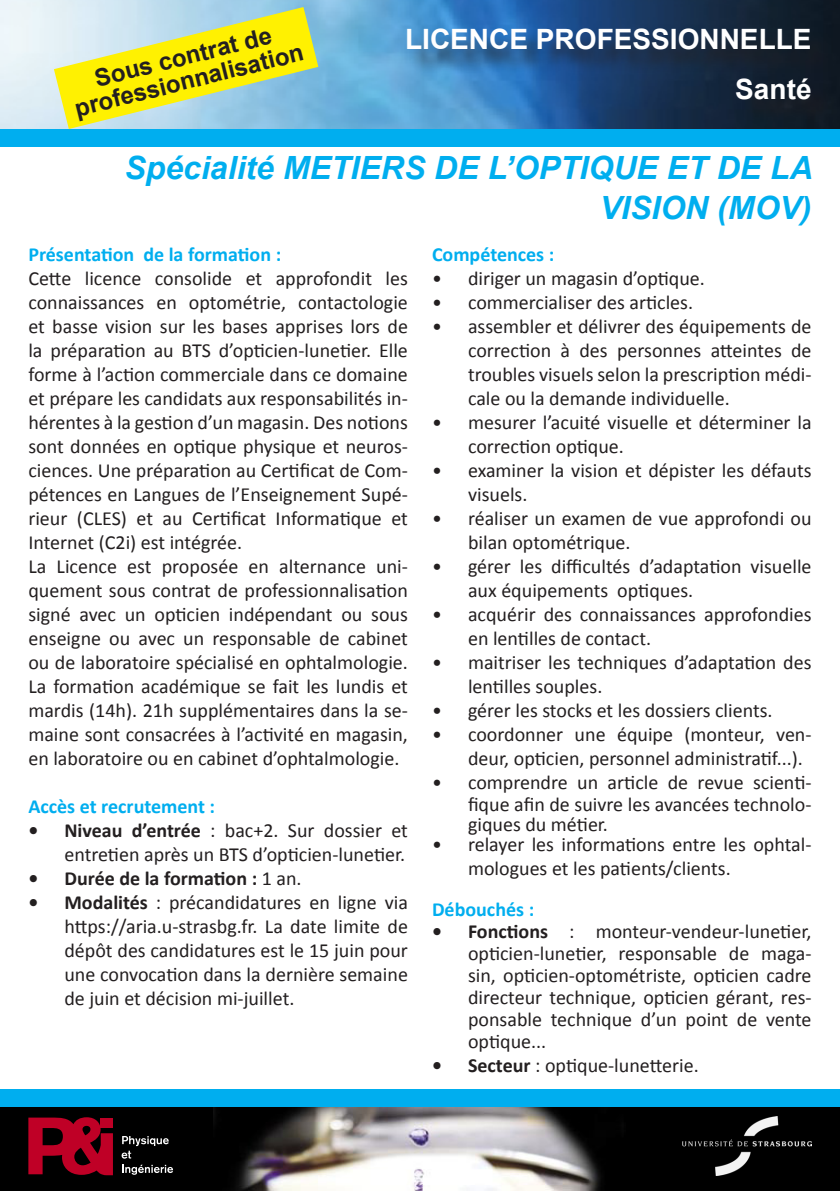
<style>
.page{position:relative;width:840px;height:1191px;background:#fff}
.page>*{position:absolute;margin:0;border:0;box-sizing:border-box;transform-origin:0 0}
.t1{font:italic 700 32px "Arial";color:#00aeef}
.t2{font:700 28px "Arial";color:#fff}
.t3{font:700 24px "Arial";color:#231f20}
.t4{font:20px/24px "Calibri";color:#231f20}
.t5{font:700 20px "Calibri";color:#00aeef}
.t6{font:700 20px "Calibri";color:#231f20}
.s1{font-weight:700}
.s2{font-weight:400}
</style>
<div class="page">
<div style="left:0;top:1106px;width:839px;height:85px;background:#000"></div>
<img style="left:213px;top:1106px;width:412px;height:85px">
<svg style="left:121px;top:1136px;width:48px;height:22px"></svg>
<svg style="left:122px;top:1164px;width:51px;height:10px"></svg>
<svg style="left:28px;top:1117px;width:85px;height:58px;background:#8a001b"></svg>
<img style="left:0;top:0;width:839px;height:129px">
<div style="left:0;top:129px;width:839px;height:17px;background:#00aeef"></div>
<div style="left:0;top:1089px;width:839px;height:17px;background:#00aeef"></div>
<div style="left:410px;top:32px;width:423px;height:91px;background:#231f20;opacity:.75"></div>
<svg style="left:54px;top:7px;width:264px;height:122px;background:#d7e378"></svg>
<p class="t3" style="left:91px;top:63px;width:183px;rotate:-14deg">Sous contrat de</p>
<p class="t3" style="left:71px;top:93px;width:236px;rotate:-14deg">professionnalisation</p>
<p class="t2" style="left:405px;top:20px;width:408px">LICENCE PROFESSIONNELLE</p>
<p class="t2" style="left:734px;top:70px;width:78px">Santé</p>
<p class="t1" style="left:124px;top:147px;width:689px">Spécialité METIERS DE L’OPTIQUE ET DE LA</p>
<p class="t1" style="left:599px;top:187px;width:213px">VISION (MOV)</p>
<p class="t5" style="left:28px;top:241px;width:254px">Présentation de la formation :</p>
<p class="t4" style="left:28px;top:266px;width:381px;text-align:justify">Cette licence consolide et approfondit les connaissances en optométrie, contactologie et basse vision sur les bases apprises lors de la préparation au BTS d’opticien-lunetier. Elle forme à l’action commerciale dans ce domaine et prépare les candidats aux responsabilités in&shy;hérentes à la gestion d’un magasin. Des notions sont données en optique physique et neuros&shy;ciences. Une préparation au Certificat de Com&shy;pétences en Langues de l’Enseignement Supé&shy;rieur (CLES) et au Certificat Informatique et Internet (C2i) est intégrée.</p>
<p class="t4" style="left:28px;top:554px;width:381px;text-align:justify">La Licence est proposée en alternance uni&shy;quement sous contrat de professionnalisation signé avec un opticien indépendant ou sous enseigne ou avec un responsable de cabinet ou de laboratoire spécialisé en ophtalmologie.<br>La formation académique se fait les lundis et mardis (14h). 21h supplémentaires dans la se&shy;maine sont consacrées à l’activité en magasin, en laboratoire ou en cabinet d’ophtalmologie.</p>
<p class="t5" style="left:28px;top:793px;width:188px">Accès et recrutement :</p>
<p class="t4" style="left:28px;top:818px;width:381px;text-align:right"><span class="s1">• Niveau d’entrée</span> : bac+2. Sur dossier et entretien après un BTS d’opticien-lunetier.</p>
<p class="t6" style="left:28px;top:865px;width:274px">• Durée de la formation : <span class="s2">1 an.</span></p>
<p class="t4" style="left:64px;top:890px;width:345px;text-align:justify;text-indent:-36px"><span class="s1">• Modalités</span> : précandidatures en ligne via https://aria.u-strasbg.fr. La date limite de dépôt des candidatures est le 15 juin pour une convocation dans la dernière semaine de juin et décision mi-juillet.</p>
<p class="t5" style="left:432px;top:241px;width:124px">Compétences :</p>
<p class="t4" style="left:432px;top:266px;width:274px">• diriger un magasin d’optique.</p>
<p class="t4" style="left:432px;top:290px;width:262px">• commercialiser des articles.</p>
<p class="t4" style="left:468px;top:314px;width:345px;text-align:justify;text-indent:-36px">• assembler et délivrer des équipements de correction à des personnes atteintes de troubles visuels selon la prescription médi&shy;cale ou la demande individuelle.</p>
<p class="t4" style="left:468px;top:410px;width:345px;text-indent:-36px">• mesurer l’acuité visuelle et déterminer la correction optique.</p>
<p class="t4" style="left:468px;top:458px;width:345px;text-indent:-36px">• examiner la vision et dépister les défauts visuels.</p>
<p class="t4" style="left:468px;top:506px;width:345px;text-indent:-36px">• réaliser un examen de vue approfondi ou bilan optométrique.</p>
<p class="t4" style="left:468px;top:554px;width:345px;text-indent:-36px">• gérer les difficultés d’adaptation visuelle aux équipements optiques.</p>
<p class="t4" style="left:468px;top:602px;width:345px;text-indent:-36px">• acquérir des connaissances approfondies en lentilles de contact.</p>
<p class="t4" style="left:468px;top:650px;width:345px;text-indent:-36px">• maitriser les techniques d’adaptation des lentilles souples.</p>
<p class="t4" style="left:432px;top:698px;width:342px">• gérer les stocks et les dossiers clients.</p>
<p class="t4" style="left:468px;top:722px;width:345px;text-indent:-36px">• coordonner une équipe (monteur, ven&shy;deur, opticien, personnel administratif...).</p>
<p class="t4" style="left:432px;top:771px;width:381px;line-height:22px;text-align:right">• comprendre un article de revue scienti&shy;fique afin de suivre les avancées technolo-</p>
<p class="t4" style="left:468px;top:812px;width:141px">giques du métier.</p>
<p class="t4" style="left:468px;top:832px;width:345px;text-indent:-36px">• relayer les informations entre les ophtal&shy;mologues et les patients/clients.</p>
<p class="t5" style="left:432px;top:896px;width:104px">Débouchés :</p>
<p class="t4" style="left:468px;top:920px;width:345px;line-height:22px;text-align:justify;text-indent:-36px"><span class="s1">• Fonctions</span> : monteur-vendeur-lunetier, opticien-lunetier, responsable de maga&shy;sin, opticien-optométriste, opticien cadre directeur technique, opticien gérant, res&shy;ponsable technique d’un point de vente optique...</p>
<p class="t4" style="left:432px;top:1053px;width:268px"><span class="s1">• Secteur</span> : optique-lunetterie.</p>
</div>
